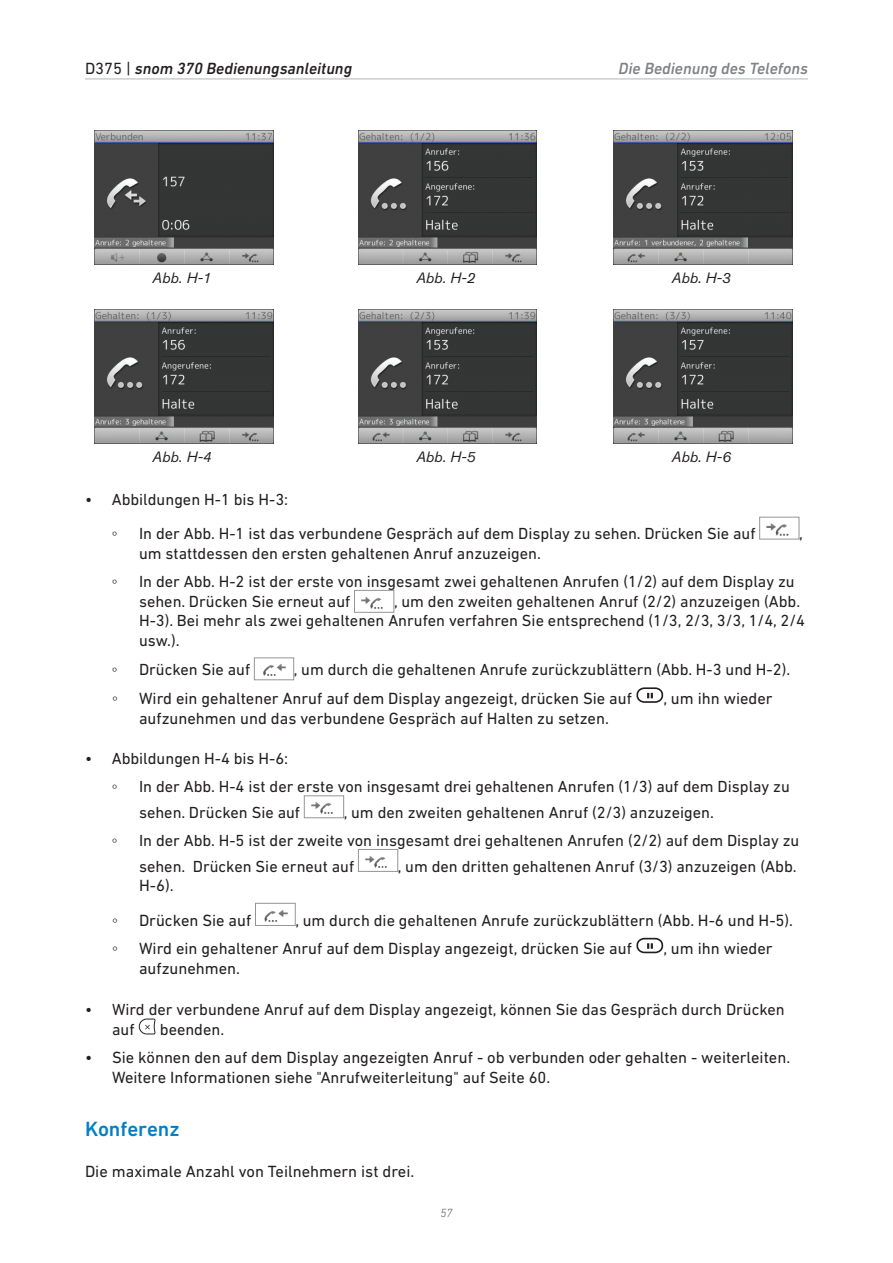
<style>
.page{position:relative;width:893px;height:1263px;background:#fff}
.page>*{position:absolute;margin:0;border:0;box-sizing:border-box;transform-origin:0 0}
.t1{font:500 21px "DIN Next LT Pro";color:#007fc5}
.t2{font:16.5px "DIN Next LT Pro";color:#231f20}
.t3{font:italic 500 16.5px "DIN Next LT Pro";color:#231f20}
.t4{font:italic 500 16.5px "DIN Next LT Pro";color:#808285}
.t5{font:16.5px "Calibri";color:#231f20}
.t6{font:16.35px/19.6px "DIN Next LT Pro";color:#231f20}
.t7{font:16.35px "Calibri";color:#231f20}
.t8{font:italic 14.85px "Akzidenz Grotesk Pro";color:#231f20}
.t9{font:italic 300 12px "DIN Next LT Pro";color:#57585a}
.s1{font-weight:400;font-style:normal}
.s2{font-size:16.5px}
</style>
<div class="page">
<hr style="left:85px;top:78px;width:723px;height:1px;background:#bcbdc0">
<img style="left:95px;top:131px;width:178px;height:134px">
<img style="left:95px;top:310px;width:178px;height:133px">
<img style="left:359px;top:131px;width:178px;height:134px">
<img style="left:359px;top:310px;width:178px;height:133px">
<img style="left:614px;top:131px;width:178px;height:134px">
<img style="left:614px;top:310px;width:178px;height:133px">
<img style="left:766px;top:523px;width:23px;height:13px">
<div style="left:759px;top:517px;width:40px;height:22px;border:1px solid #939598"></div>
<img style="left:361px;top:597px;width:22px;height:12px">
<div style="left:354px;top:590px;width:40px;height:22px;border:1px solid #939598"></div>
<img style="left:263px;top:663px;width:24px;height:13px">
<div style="left:254px;top:658px;width:40px;height:22px;border:1px solid #939598"></div>
<div style="left:636px;top:687px;width:27px;height:16px;border:2px solid #231f20;border-radius:7px"></div>
<svg style="left:647px;top:693px;width:6px;height:5px"></svg>
<img style="left:311px;top:802px;width:22px;height:12px">
<div style="left:304px;top:796px;width:40px;height:22px;border:1px solid #939598"></div>
<img style="left:365px;top:856px;width:22px;height:12px">
<div style="left:358px;top:849px;width:40px;height:22px;border:1px solid #939598"></div>
<img style="left:264px;top:910px;width:24px;height:12px">
<div style="left:255px;top:903px;width:40px;height:23px;border:1px solid #939598"></div>
<div style="left:636px;top:938px;width:27px;height:15px;border:2px solid #231f20;border-radius:7px"></div>
<svg style="left:647px;top:943px;width:6px;height:6px"></svg>
<svg style="left:139px;top:1018px;width:17px;height:17px"></svg>
<p class="t3" style="left:85px;top:59px;width:269px"><span class="s1">D375 |</span> snom 370 Bedienungsanleitung</p>
<p class="t4" style="left:619px;top:59px;width:191px">Die Bedienung des Telefons</p>
<p class="t8" style="left:152px;top:268px;width:61px">Abb. H-1</p>
<p class="t8" style="left:152px;top:447px;width:61px">Abb. H-4</p>
<p class="t8" style="left:416px;top:268px;width:61px">Abb. H-2</p>
<p class="t8" style="left:416px;top:447px;width:61px">Abb. H-5</p>
<p class="t8" style="left:671px;top:268px;width:61px">Abb. H-3</p>
<p class="t8" style="left:671px;top:447px;width:61px">Abb. H-6</p>
<p class="t6" style="left:85px;top:490px;width:205px">• Abbildungen H-1 bis H-3:</p>
<p class="t7" style="left:112px;top:523px;width:7px">◦</p>
<p class="t6" style="left:139px;top:524px;width:618px">In der Abb. H-1 ist das verbundene Gespräch auf dem Display zu sehen. Drücken Sie auf</p>
<p class="t6" style="left:799px;top:524px;width:5px">,</p>
<p class="t6" style="left:139px;top:543px;width:403px">um stattdessen den ersten gehaltenen Anruf anzuzeigen.</p>
<p class="t7" style="left:112px;top:571px;width:7px">◦</p>
<p class="t6" style="left:139px;top:571px;width:657px">In der Abb. H-2 ist der erste von insgesamt zwei gehaltenen Anrufen (1/2) auf dem Display zu sehen. Drücken Sie erneut auf</p>
<p class="t6" style="left:139px;top:591px;width:668px;text-indent:255px">, um den zweiten gehaltenen Anruf (2/2) anzuzeigen (Abb.<br>H-3). Bei mehr als zwei gehaltenen Anrufen verfahren Sie entsprechend (1/3, 2/3, 3/3, 1/4, 2/4 usw.).</p>
<p class="t7" style="left:112px;top:659px;width:7px">◦</p>
<p class="t6" style="left:139px;top:660px;width:113px">Drücken Sie auf</p>
<p class="t6" style="left:294px;top:660px;width:498px">, um durch die gehaltenen Anrufe zurückzublättern (Abb. H-3 und H-2).</p>
<p class="t5" style="left:112px;top:688px;width:7px">◦</p>
<p class="t2" style="left:139px;top:688px;width:494px">Wird ein gehaltener Anruf auf dem Display angezeigt, drücken Sie auf</p>
<p class="t2" style="left:663px;top:688px;width:111px">, um ihn wieder</p>
<p class="t2" style="left:139px;top:708px;width:471px">aufzunehmen und das verbundene Gespräch auf Halten zu setzen.</p>
<p class="t6" style="left:85px;top:749px;width:205px">• Abbildungen H-4 bis H-6:</p>
<p class="t7" style="left:112px;top:777px;width:7px">◦</p>
<p class="t6" style="left:139px;top:774px;width:652px;line-height:25.7px">In der Abb. H-4 ist der erste von insgesamt drei gehaltenen Anrufen (1/3) auf dem Display zu sehen. Drücken Sie auf</p>
<p class="t6" style="left:344px;top:802px;width:372px">, um den zweiten gehaltenen Anruf (2/3) anzuzeigen.</p>
<p class="t7" style="left:112px;top:830px;width:7px">◦</p>
<p class="t6" style="left:139px;top:827px;width:662px;line-height:25.7px">In der Abb. H-5 ist der zweite von insgesamt drei gehaltenen Anrufen (2/2) auf dem Display zu sehen. Drücken Sie erneut auf</p>
<p class="t6" style="left:398px;top:856px;width:400px">, um den dritten gehaltenen Anruf (3/3) anzuzeigen <span class="s2">(Abb.</span></p>
<p class="t2" style="left:139px;top:876px;width:36px">H-6).</p>
<p class="t5" style="left:112px;top:910px;width:7px">◦</p>
<p class="t2" style="left:139px;top:910px;width:114px">Drücken Sie auf</p>
<p class="t6" style="left:295px;top:910px;width:499px">, um durch die gehaltenen Anrufe zurückzublättern <span class="s2">(Abb. H-6 und H-5).</span></p>
<p class="t5" style="left:112px;top:938px;width:7px">◦</p>
<p class="t2" style="left:139px;top:939px;width:494px">Wird ein gehaltener Anruf auf dem Display angezeigt, drücken Sie auf</p>
<p class="t2" style="left:663px;top:939px;width:111px">, um ihn wieder</p>
<p class="t2" style="left:139px;top:959px;width:103px">aufzunehmen.</p>
<p class="t6" style="left:112px;top:999px;width:674px;line-height:20.1px;text-indent:-27px">• Wird der verbundene Anruf auf dem Display angezeigt, können Sie das Gespräch durch Drücken auf</p>
<p class="t6" style="left:160px;top:1019px;width:66px">beenden<span class="s2">.</span></p>
<p class="t2" style="left:85px;top:1048px;width:707px">• Sie können den auf dem Display angezeigten Anruf - ob verbunden oder gehalten - weiterleiten.</p>
<p class="t6" style="left:112px;top:1067px;width:440px"><span class="s2">Weitere Informationen siehe</span> "Anrufweiterleitung" auf Seite 60<span class="s2">.</span></p>
<p class="t1" style="left:85px;top:1116px;width:96px">Konferenz</p>
<p class="t2" style="left:85px;top:1162px;width:331px">Die maximale Anzahl von Teilnehmern ist drei.</p>
<p class="t9" style="left:440px;top:1205px;width:14px">57</p>
</div>
